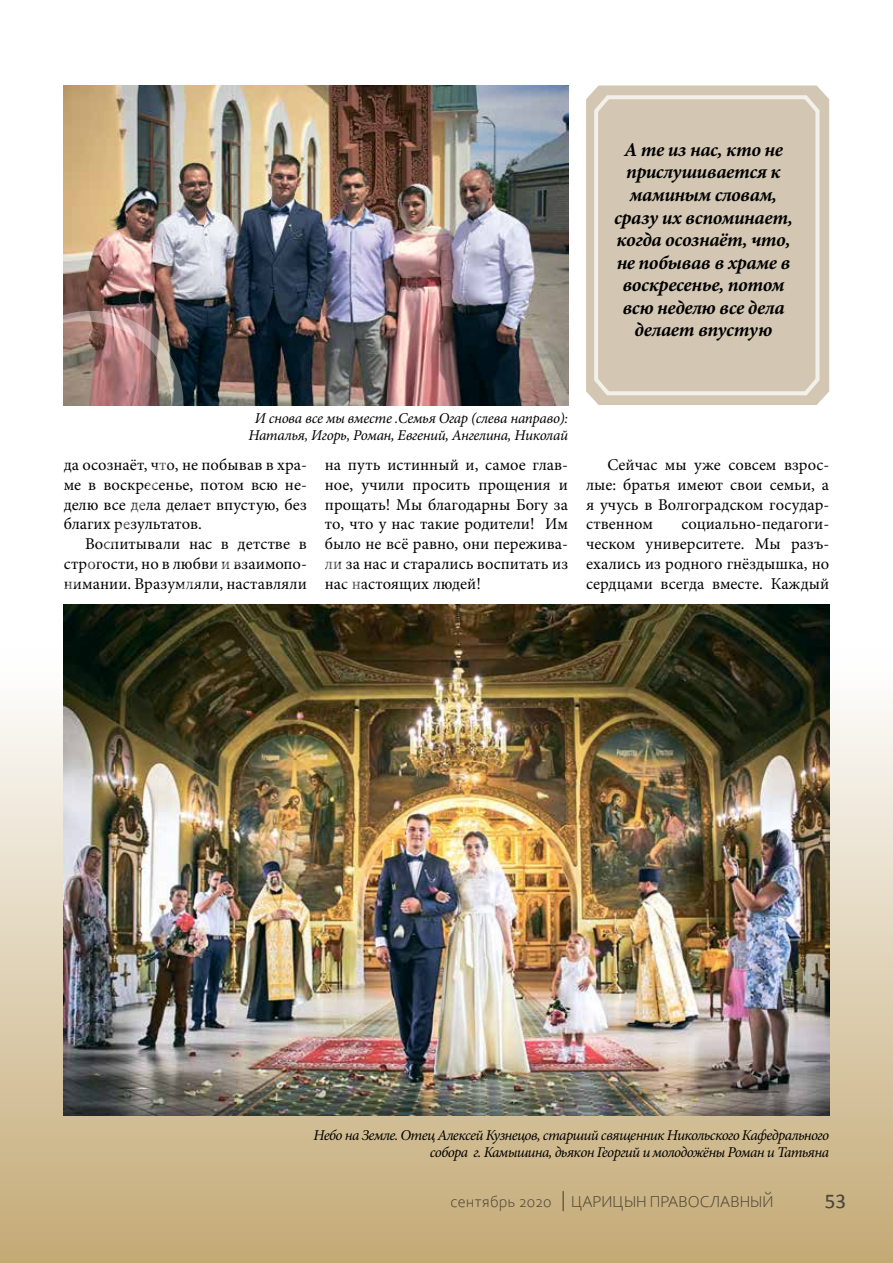
<style>
.page{position:relative;width:893px;height:1263px;background:#fff}
.page>*{position:absolute;margin:0;border:0;box-sizing:border-box;transform-origin:0 0}
.t1{font:21px "Calibri";color:#49453f}
.t2{font:italic 700 19.65px/22.5px "Minion Pro";letter-spacing:-.02em;color:#000;text-align:center}
.t3{font:16.5px/19.8px "Minion Pro";color:#000;text-align:justify}
.t4{font:300 16.5px "Corbel";color:#49453f}
.t5{font:italic 15px/16.5px "Minion Pro";letter-spacing:-.04em;color:#000;text-align:right}
.t6{font:italic 15px/16.5px "Minion Pro";letter-spacing:-.02em;color:#000;text-align:center}
</style>
<div class="page">
<svg style="left:586px;top:85px;width:243px;height:320px;background:#d5c9b6"></svg>
<div style="left:592px;top:94px;width:229px;height:303px;background:#d3c6b2"></div>
<img style="left:64px;top:85px;width:504px;height:320px">
<svg style="left:63px;top:309px;width:312px;height:339px"></svg>
<div style="left:0;top:648px;width:893px;height:615px;background:linear-gradient(to bottom,#fff,#c4a975)"></div>
<svg style="left:563px;top:1191px;width:1px;height:20px"></svg>
<img style="left:64px;top:605px;width:765px;height:510px">
<p class="t2" style="left:614px;top:138px;width:180px">А те из нас, кто не прислушивается к маминым словам, сразу их вспоминает, когда осознаёт, что, не побывав в храме в воскресенье, потом всю неделю все дела делает впустую</p>
<p class="t6" style="left:248px;top:410px;width:321px">И снова все мы вместе .Семья Огар (слева направо):<br>Наталья, Игорь, Роман, Евгений, Ангелина, Николай</p>
<p class="t3" style="left:64px;top:455px;width:245px">да осознаёт, что, не побывав в хра&shy;ме в воскресенье, потом всю не&shy;делю все дела делает впустую, без благих результатов.</p>
<p class="t3" style="left:64px;top:534px;width:245px;text-indent:21px">Воспитывали нас в детстве в строгости, но в любви и взаимопо&shy;нимании. Вразумляли, наставляли</p>
<p class="t3" style="left:325px;top:455px;width:245px">на путь истинный и, самое глав&shy;ное, учили просить прощения и прощать! Мы благодарны Богу за то, что у нас такие родители! Им было не всё равно, они пережива&shy;ли за нас и старались воспитать из нас настоящих людей!</p>
<p class="t3" style="left:586px;top:455px;width:245px;text-indent:21px">Сейчас мы уже совсем взрос&shy;лые: братья имеют свои семьи, а я учусь в Волгоградском государ&shy;ственном</p>
<p class="t3" style="left:586px;top:514px;width:245px;text-indent:95px">социально-педагоги&shy;ческом университете. Мы разъ&shy;ехались из родного гнёздышка, но сердцами всегда вместе. Каждый</p>
<p class="t5" style="left:314px;top:1127px;width:517px">Небо на Земле. Отец Алексей Кузнецов, старший священник Никольского Кафедрального собора г. Камышина, дьякон Георгий и молодожёны Роман и Татьяна</p>
<p class="t4" style="left:450px;top:1191px;width:324px">сентябрь 2020 ЦАРИЦЫН ПРАВОСЛАВНЫЙ</p>
<p class="t1" style="left:825px;top:1188px;width:23px">53</p>
</div>
